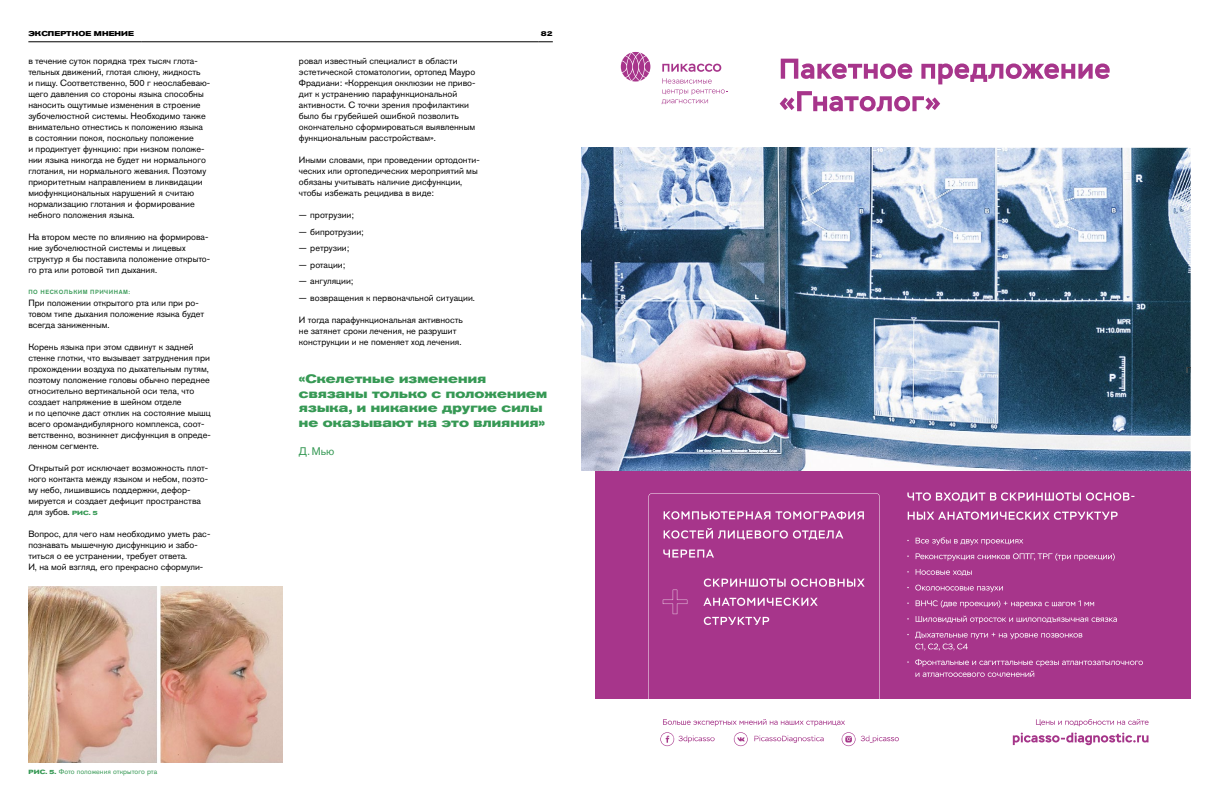
<style>
.page{position:relative;width:1219px;height:808px;background:#fff}
.page>*{position:absolute;margin:0;border:0;box-sizing:border-box;transform-origin:0 0}
.t1{font:700 expanded 12px/14.4px "Akzidenz Grotesk Pro";letter-spacing:.015em;color:#379955}
.t2{font:11px "Akzidenz Grotesk Pro";color:#379955}
.t3{font:9px/11px "Akzidenz Grotesk Pro";color:#000}
.t4{font:7px "Akzidenz Grotesk Pro";letter-spacing:.01em;color:#379955}
.t5{font:700 expanded 7px "Akzidenz Grotesk Pro";letter-spacing:.01em;color:#000}
.t6{font:500 6px "Akzidenz Grotesk Pro";letter-spacing:.085em;color:#379955}
.s1{font-weight:700;font-stretch:expanded;font-size:6px;color:#379955}
.s2{font-weight:700;font-stretch:expanded;font-size:6px}
</style>
<div class="page">
<img style="left:29px;top:587px;width:253px;height:176px">
<svg style="left:781px;top:59px;width:329px;height:25px"></svg>
<svg style="left:780px;top:91px;width:160px;height:21px"></svg>
<svg style="left:621px;top:52px;width:29px;height:30px"></svg>
<svg style="left:662px;top:64px;width:59px;height:8px"></svg>
<svg style="left:662px;top:78px;width:66px;height:26px"></svg>
<div style="left:595px;top:471px;width:596px;height:227px;background:#a7358b"></div>
<svg style="left:1036px;top:719px;width:112px;height:7px"></svg>
<svg style="left:1013px;top:733px;width:135px;height:12px"></svg>
<svg style="left:660px;top:737px;width:55px;height:9px"></svg>
<svg style="left:754px;top:737px;width:70px;height:6px"></svg>
<svg style="left:734px;top:737px;width:14px;height:9px"></svg>
<svg style="left:861px;top:737px;width:38px;height:6px"></svg>
<svg style="left:842px;top:737px;width:13px;height:9px"></svg>
<img style="left:581px;top:148px;width:610px;height:323px">
<svg style="left:1187px;top:367px;width:4px;height:7px"></svg>
<svg style="left:907px;top:492px;width:227px;height:10px"></svg>
<svg style="left:908px;top:511px;width:210px;height:9px"></svg>
<svg style="left:916px;top:537px;width:107px;height:8px"></svg>
<svg style="left:916px;top:553px;width:199px;height:8px"></svg>
<svg style="left:916px;top:569px;width:56px;height:7px"></svg>
<svg style="left:915px;top:585px;width:88px;height:7px"></svg>
<svg style="left:916px;top:600px;width:178px;height:8px"></svg>
<svg style="left:916px;top:616px;width:201px;height:7px"></svg>
<svg style="left:915px;top:632px;width:167px;height:18px"></svg>
<svg style="left:915px;top:659px;width:228px;height:18px"></svg>
<svg style="left:648px;top:493px;width:232px;height:244px"></svg>
<hr style="left:28px;top:42px;width:114px;height:1px;background:#000">
<hr style="left:142px;top:42px;width:396px;height:1px;background:#000">
<svg style="left:538px;top:42px;width:15px;height:1px"></svg>
<p class="t5" style="left:28px;top:29px;width:107px">ЭКСПЕРТНОЕ МНЕНИЕ</p>
<p class="t5" style="left:541px;top:29px;width:13px">82</p>
<p class="t3" style="left:28px;top:55px;width:183px">в течение суток порядка трех тысяч глота&shy;тельных движений, глотая слюну, жидкость<br>и пищу. Соответственно, 500 г неослабеваю&shy;щего давления со стороны языка способны наносить ощутимые изменения в строение зубочелюстной системы. Необходимо также внимательно отнестись к положению языка<br>в состоянии покоя, поскольку положение<br>и продиктует функцию: при низком положе&shy;нии языка никогда не будет ни нормального глотания, ни нормального жевания. Поэтому приоритетным направлением в ликвидации миофункциональных нарушений я считаю нормализацию глотания и формирование небного положения языка.</p>
<p class="t3" style="left:28px;top:232px;width:183px">На втором месте по влиянию на формирова&shy;ние зубочелюстной системы и лицевых структур я бы поставила положение открыто&shy;го рта или ротовой тип дыхания.</p>
<p class="t6" style="left:28px;top:288px;width:103px">ПО НЕСКОЛЬКИМ ПРИЧИНАМ:</p>
<p class="t3" style="left:28px;top:298px;width:178px">При положении открытого рта или при ро&shy;товом типе дыхания положение языка будет всегда заниженным.</p>
<p class="t3" style="left:28px;top:342px;width:184px">Корень языка при этом сдвинут к задней стенке глотки, что вызывает затруднения при прохождении воздуха по дыхательным путям, поэтому положение головы обычно переднее относительно вертикальной оси тела, что создает напряжение в шейном отделе<br>и по цепочке даст отклик на состояние мышц всего оромандибулярного комплекса, соот&shy;ветственно, возникнет дисфункция в опреде&shy;ленном сегменте.</p>
<p class="t3" style="left:28px;top:463px;width:181px">Открытый рот исключает возможность плот&shy;ного контакта между языком и небом, поэто&shy;му небо, лишившись поддержки, дефор&shy;мируется и создает дефицит пространства для зубов. <span class="s1">РИС. 5</span></p>
<p class="t3" style="left:28px;top:529px;width:183px">Вопрос, для чего нам необходимо уметь рас&shy;познавать мышечную дисфункцию и забо&shy;титься о ее устранении, требует ответа.<br>И, на мой взгляд, его прекрасно сформули-</p>
<p class="t4" style="left:29px;top:767px;width:130px"><span class="s2">РИС. 5.</span> Фото положения открытого рта</p>
<p class="t3" style="left:299px;top:55px;width:178px">ровал известный специалист в области эстетической стоматологии, ортопед Мауро Фрадиани: «Коррекция окклюзии не приво&shy;дит к устранению парафункциональной активности. С точки зрения профилактики было бы грубейшей ошибкой позволить окончательно сформироваться выявленным функциональным расстройствам».</p>
<p class="t3" style="left:299px;top:154px;width:182px">Иными словами, при проведении ортодонти&shy;ческих или ортопедических мероприятий мы обязаны учитывать наличие дисфункции, чтобы избежать рецидива в виде:</p>
<p class="t3" style="left:299px;top:209px;width:56px">— протрузии;</p>
<p class="t3" style="left:299px;top:226px;width:66px">— бипротрузии;</p>
<p class="t3" style="left:299px;top:243px;width:52px">— ретрузии;</p>
<p class="t3" style="left:299px;top:259px;width:48px">— ротации;</p>
<p class="t3" style="left:299px;top:276px;width:56px">— ангуляции;</p>
<p class="t3" style="left:299px;top:292px;width:177px">— возвращения к первоначльной ситуации.</p>
<p class="t3" style="left:299px;top:314px;width:165px">И тогда парафункциональная активность не затянет сроки лечения, не разрушит конструкции и не поменяет ход лечения.</p>
<h1 class="t1" style="left:299px;top:372px;width:250px">«Скелетные изменения связаны только с положением языка, и никакие другие силы не оказывают на это влияния»</h1>
<p class="t2" style="left:299px;top:444px;width:37px">Д. Мью</p>
</div>
